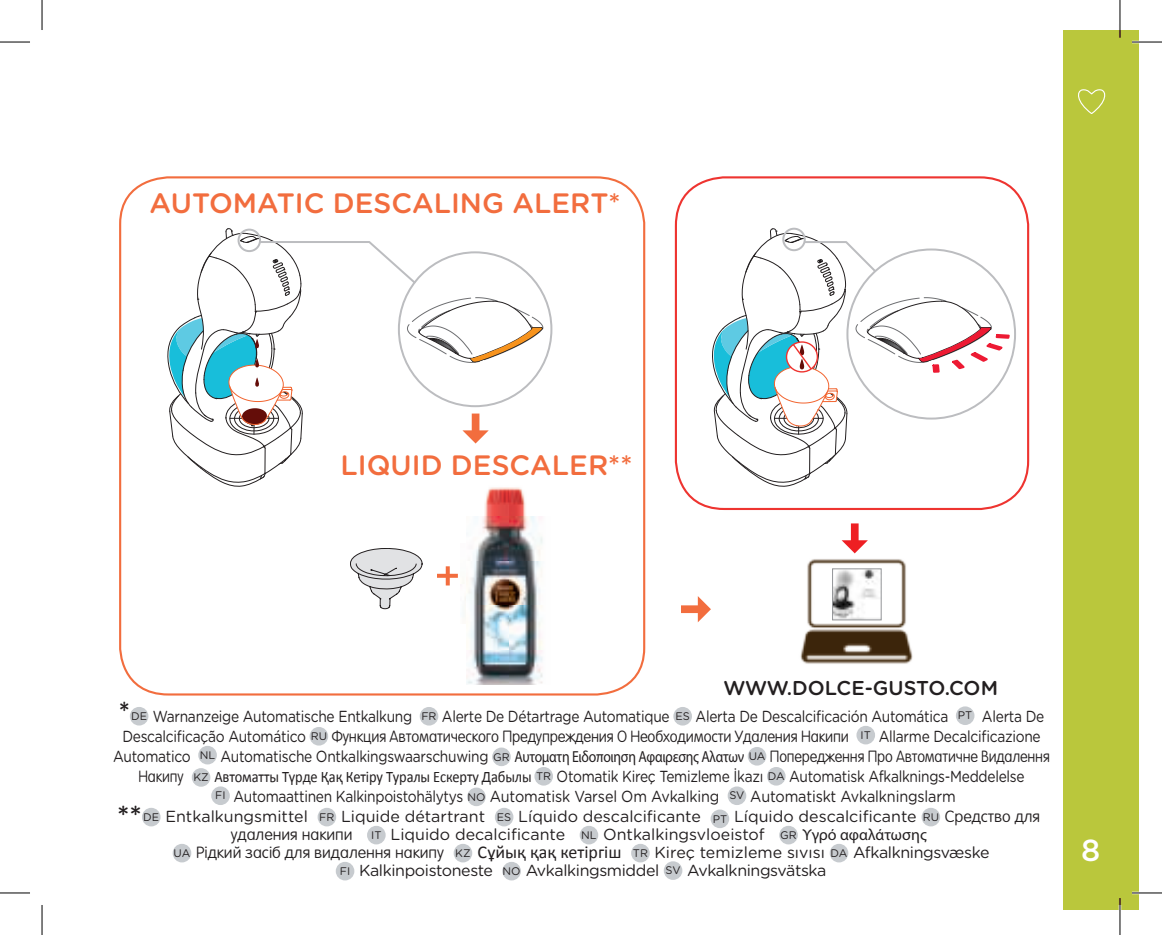
<style>
.page{position:relative;width:1162px;height:935px;background:#fff}
.page>*{position:absolute;margin:0;border:0;box-sizing:border-box;transform-origin:0 0}
.t1{font:500 30.4px "Gotham Rounded";color:#fff}
.t2{font:500 28.8px "Gotham Rounded";color:#231f20}
.t3{font:500 28.8px "Gotham Rounded";color:#231f20;scale:.9 1}
.t4{font:500 28px "Gotham Rounded";color:#f26d3e}
.t5{font:500 20px "Gotham Rounded";letter-spacing:-.005em;color:#231f20}
.t6{font:16px/20px "Gotham Rounded";letter-spacing:-.02em;color:#231f20;text-align:center;scale:.86 1}
.t7{font:16px "Gotham Rounded";color:#231f20}
.t8{font:16px "Gotham Rounded";letter-spacing:-.02em;color:#231f20}
.t9{font:100 16px "VAG Rounded LTCYR";letter-spacing:-.01em;color:#231f20;scale:.92 1}
.s1{font-size:11px}
.s2{font-family:"Gotham Rounded";font-weight:400}
.s3{font-family:"Gotham Rounded";font-weight:400;font-size:11px}
.s4{font-family:"Myriad Pro"}
.s5{font-family:"VAG Rounded LTCYR";font-weight:100}
.s6{font-family:"Calibri"}
.s7{font-family:"Calibri";font-size:18px}
</style>
<div class="page">
<div style="left:1062px;top:31px;width:76px;height:878px;background:#bac73c"></div>
<svg style="left:1078px;top:89px;width:28px;height:25px"></svg>
<div style="left:674px;top:176px;width:354px;height:334px;border:2px solid #ee3430;border-radius:48px"></div>
<img style="left:422px;top:561px;width:44px;height:40px">
<img style="left:466px;top:488px;width:77px;height:196px">
<svg style="left:841px;top:523px;width:26px;height:22px"></svg>
<svg style="left:681px;top:596px;width:30px;height:26px"></svg>
<svg style="left:712px;top:227px;width:297px;height:260px"></svg>
<svg style="left:167px;top:228px;width:376px;height:260px"></svg>
<svg style="left:445px;top:566px;width:4px;height:19px"></svg>
<svg style="left:437px;top:573px;width:21px;height:4px"></svg>
<svg style="left:350px;top:548px;width:72px;height:61px"></svg>
<img style="left:800px;top:545px;width:113px;height:119px">
<div style="left:815px;top:567px;width:84px;height:54px;background:#fff"></div>
<img style="left:834px;top:570px;width:43px;height:48px">
<div style="left:832px;top:568px;width:49px;height:52px;border:1px solid #939598"></div>
<div style="left:130px;top:706px;width:18px;height:19px;background:#c7cbcf;border-radius:50%"></div>
<div style="left:419px;top:707px;width:19px;height:18px;background:#c7cbcf;border-radius:50%"></div>
<div style="left:673px;top:707px;width:18px;height:18px;background:#c7cbcf;border-radius:50%"></div>
<div style="left:955px;top:706px;width:19px;height:19px;background:#c7cbcf;border-radius:50%"></div>
<div style="left:309px;top:727px;width:19px;height:18px;background:#c7cbcf;border-radius:50%"></div>
<div style="left:856px;top:725px;width:18px;height:19px;background:#c7cbcf;border-radius:50%"></div>
<div style="left:198px;top:745px;width:19px;height:19px;background:#c7cbcf;border-radius:50%"></div>
<div style="left:492px;top:747px;width:18px;height:19px;background:#c7cbcf;border-radius:50%"></div>
<div style="left:747px;top:747px;width:19px;height:18px;background:#c7cbcf;border-radius:50%"></div>
<div style="left:192px;top:768px;width:18px;height:18px;background:#c7cbcf;border-radius:50%"></div>
<div style="left:534px;top:767px;width:19px;height:18px;background:#c7cbcf;border-radius:50%"></div>
<div style="left:766px;top:767px;width:19px;height:18px;background:#c7cbcf;border-radius:50%"></div>
<div style="left:211px;top:786px;width:19px;height:19px;background:#c7cbcf;border-radius:50%"></div>
<div style="left:467px;top:787px;width:18px;height:19px;background:#c7cbcf;border-radius:50%"></div>
<div style="left:727px;top:786px;width:19px;height:19px;background:#c7cbcf;border-radius:50%"></div>
<div style="left:142px;top:807px;width:18px;height:19px;background:#c7cbcf;border-radius:50%"></div>
<div style="left:317px;top:807px;width:19px;height:19px;background:#c7cbcf;border-radius:50%"></div>
<div style="left:494px;top:807px;width:19px;height:19px;background:#c7cbcf;border-radius:50%"></div>
<div style="left:710px;top:809px;width:19px;height:19px;background:#c7cbcf;border-radius:50%"></div>
<div style="left:921px;top:807px;width:19px;height:19px;background:#c7cbcf;border-radius:50%"></div>
<div style="left:367px;top:825px;width:18px;height:19px;background:#c7cbcf;border-radius:50%"></div>
<div style="left:579px;top:825px;width:19px;height:19px;background:#c7cbcf;border-radius:50%"></div>
<div style="left:779px;top:825px;width:18px;height:19px;background:#c7cbcf;border-radius:50%"></div>
<div style="left:173px;top:843px;width:18px;height:19px;background:#c7cbcf;border-radius:50%"></div>
<div style="left:453px;top:843px;width:19px;height:19px;background:#c7cbcf;border-radius:50%"></div>
<div style="left:631px;top:843px;width:18px;height:19px;background:#c7cbcf;border-radius:50%"></div>
<div style="left:829px;top:843px;width:19px;height:19px;background:#c7cbcf;border-radius:50%"></div>
<div style="left:336px;top:861px;width:18px;height:19px;background:#c7cbcf;border-radius:50%"></div>
<div style="left:502px;top:861px;width:19px;height:19px;background:#c7cbcf;border-radius:50%"></div>
<div style="left:663px;top:861px;width:19px;height:18px;background:#c7cbcf;border-radius:50%"></div>
<hr style="left:1131px;top:41px;width:30px;height:2px;background:#fff">
<hr style="left:1131px;top:891px;width:30px;height:3px;background:#fff">
<hr style="left:1118px;top:904px;width:2px;height:30px;background:#fff">
<hr style="left:0;top:42px;width:30px;height:1px;background:#000">
<hr style="left:1131px;top:42px;width:30px;height:1px;background:#000">
<hr style="left:0;top:892px;width:30px;height:1px;background:#000">
<hr style="left:1131px;top:892px;width:30px;height:1px;background:#000">
<hr style="left:42px;top:0;width:1px;height:30px;background:#000">
<hr style="left:42px;top:904px;width:1px;height:30px;background:#000">
<hr style="left:1119px;top:0;width:1px;height:30px;background:#000">
<hr style="left:1119px;top:904px;width:1px;height:30px;background:#000">
<h3 class="t4" style="left:150px;top:190px;width:472px">AUTOMATIC DESCALING ALERT*</h3>
<h3 class="t4" style="left:340px;top:453px;width:293px">LIQUID DESCALER**</h3>
<p class="t5" style="left:723px;top:679px;width:276px">WWW.DOLCE-GUSTO.COM</p>
<h2 class="t3" style="left:119px;top:699px;width:14px">*</h2>
<p class="t6" style="left:131px;top:706px;width:1063px"><span class="s1">DE</span> Warnanzeige Automatische Entkalkung <span class="s1">FR</span> Alerte De Détartrage Automatique <span class="s1">ES</span> Alerta De Descalcificación Automática <sup>PT</sup> Alerta De</p>
<p class="t9" style="left:122px;top:730px;width:999px"><span class="s2">Descalcificação Automático</span> <span class="s3">RU</span> Функция Автоматического Предупреждения О Необходимости Удаления Накипи <sup>IT</sup> <span class="s2">Allarme Decalcificazione</span></p>
<p class="t6" style="left:113px;top:746px;width:1090px">Automatico <sup>NL</sup> Automatische Ontkalkingswaarschuwing <span class="s1">GR</span> <span class="s4">Αυτοματη Ειδοποιηση Αφαιρεσης Αλατων</span> <span class="s1">UA</span> <span class="s5">Попередження Про Автоматичне Видалення<br>Накипу</span> <span class="s1">KZ</span> <span class="s6">Автоматты Түрде Қақ Кетіру Туралы Ескерту Дабылы</span> <span class="s1">TR</span> Otomatik Kireç Temizleme İkazı <span class="s1">DA</span> Automatisk Afkalknings-Meddelelse<br><sup>FI</sup> Automaattinen Kalkinpoistohälytys <span class="s1">NO</span> Automatisk Varsel Om Avkalking <sup>SV</sup> Automatiskt Avkalkningslarm</p>
<h2 class="t2" style="left:117px;top:803px;width:26px">**</h2>
<p class="t7" style="left:143px;top:807px;width:898px"><span class="s1">DE</span> Entkalkungsmittel <span class="s1">FR</span> Liquide détartrant <span class="s1">ES</span> Líquido descalcificante <span class="s1">PT</span> Líquido descalcificante <span class="s1">RU</span> <span class="s5">Средство для</span></p>
<p class="t7" style="left:231px;top:825px;width:697px"><span class="s5">удаления накипи</span> <span class="s1">IT</span> Liquido decalcificante <span class="s1">NL</span> Ontkalkingsvloeistof <span class="s1">GR</span> <span class="s4">Υγρό αφαλάτωσης</span></p>
<p class="t8" style="left:173px;top:843px;width:817px"><span class="s1">UA</span> <span class="s5">Рідкий засіб для видалення накипу</span> <span class="s1">KZ</span> <span class="s7">Сұйық қақ кетіргіш</span> <span class="s1">TR</span> Kireç temizleme sıvısı <span class="s1">DA</span> Afkalkningsvæske</p>
<p class="t8" style="left:340px;top:861px;width:488px"><span class="s1">FI</span> Kalkinpoistoneste <span class="s1">NO</span> Avkalkingsmiddel <span class="s1">SV</span> Avkalkningsvätska</p>
<h1 class="t1" style="left:1081px;top:836px;width:21px">8</h1>
</div>
